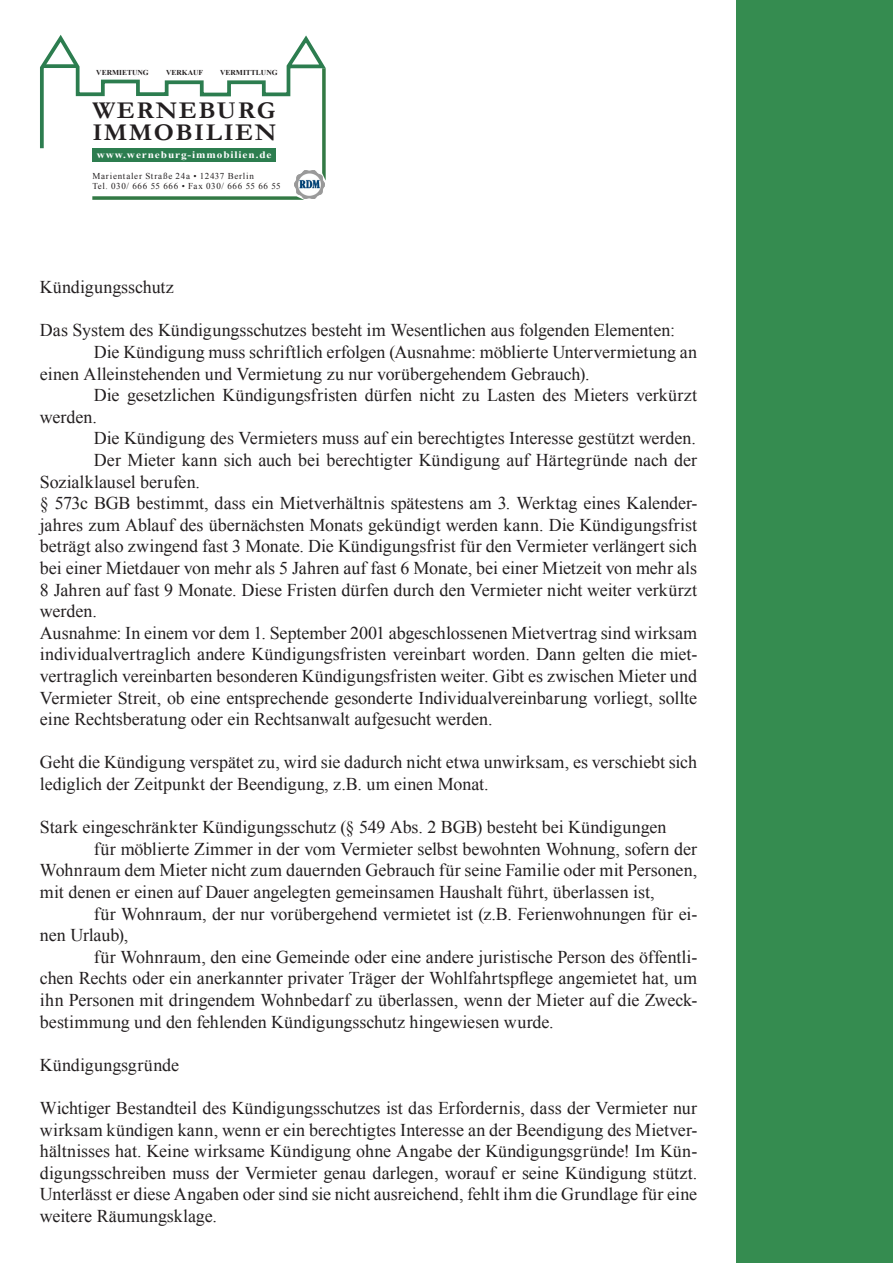
<style>
.page{position:relative;width:893px;height:1263px;background:#fff}
.page>*{position:absolute;margin:0;border:0;box-sizing:border-box;transform-origin:0 0}
.t1{font:700 24.3px/21.8px "Garamond";letter-spacing:.06em;color:#231f20;scale:1.05 1}
.t2{font:18px/21.6px "Times New Roman";color:#231f20}
.t3{font:700 9.9px "Times New Roman";letter-spacing:.08em;color:#fff;scale:1.14 1}
.t4{font:9px/9.8px "Times New Roman";letter-spacing:.08em;color:#231f20}
.t5{font:700 7.5px "Times New Roman";color:#231f20}
</style>
<div class="page">
<div style="left:737px;top:0;width:156px;height:1263px;background:#358c50"></div>
<svg style="left:40px;top:35px;width:286px;height:146px"></svg>
<div style="left:92px;top:148px;width:184px;height:13px;background:#2c7d4f"></div>
<img style="left:294px;top:170px;width:30px;height:28px">
<svg style="left:92px;top:196px;width:212px;height:4px"></svg>
<p class="t5" style="left:96px;top:67px;width:54px">VERMIETUNG</p>
<p class="t5" style="left:166px;top:67px;width:39px">VERKAUF</p>
<p class="t5" style="left:220px;top:67px;width:59px">VERMITTLUNG</p>
<h1 class="t1" style="left:92px;top:100px;width:177px">WERNEBURG<br>IMMOBILIEN</h1>
<p class="t3" style="left:97px;top:148px;width:155px">WWW.WERNEBURG-IMMOBILIEN.DE</p>
<p class="t4" style="left:92px;top:171px;width:190px">Marientaler Straße 24a • 12437 Berlin<br>Tel. 030/ 666 55 666 • Fax 030/ 666 55 66 55</p>
<p class="t2" style="left:40px;top:276px;width:135px">Kündigungsschutz</p>
<p class="t2" style="left:40px;top:319px;width:637px">Das System des Kündigungsschutzes besteht im Wesentlichen aus folgenden Elementen:</p>
<p class="t2" style="left:94px;top:341px;width:605px">Die Kündigung muss schriftlich erfolgen (Ausnahme: möblierte Untervermietung an</p>
<p class="t2" style="left:40px;top:362px;width:551px">einen Alleinstehenden und Vermietung zu nur vorübergehendem Gebrauch).</p>
<p class="t2" style="left:94px;top:384px;width:605px">Die gesetzlichen Kündigungsfristen dürfen nicht zu Lasten des Mieters verkürzt</p>
<p class="t2" style="left:40px;top:406px;width:58px">werden.</p>
<p class="t2" style="left:94px;top:427px;width:603px">Die Kündigung des Vermieters muss auf ein berechtigtes Interesse gestützt werden.</p>
<p class="t2" style="left:94px;top:449px;width:605px">Der Mieter kann sich auch bei berechtigter Kündigung auf Härtegründe nach der</p>
<p class="t2" style="left:40px;top:470px;width:162px">Sozialklausel berufen.</p>
<p class="t2" style="left:40px;top:492px;width:659px">§ 573c BGB bestimmt, dass ein Mietverhältnis spätestens am 3. Werktag eines Kalender-</p>
<p class="t2" style="left:40px;top:514px;width:659px">jahres zum Ablauf des übernächsten Monats gekündigt werden kann. Die Kündigungsfrist</p>
<p class="t2" style="left:40px;top:535px;width:659px">beträgt also zwingend fast 3 Monate. Die Kündigungsfrist für den Vermieter verlängert sich</p>
<p class="t2" style="left:40px;top:557px;width:659px">bei einer Mietdauer von mehr als 5 Jahren auf fast 6 Monate, bei einer Mietzeit von mehr als</p>
<p class="t2" style="left:40px;top:578px;width:659px">8 Jahren auf fast 9 Monate. Diese Fristen dürfen durch den Vermieter nicht weiter verkürzt</p>
<p class="t2" style="left:40px;top:600px;width:58px">werden.</p>
<p class="t2" style="left:40px;top:622px;width:659px">Ausnahme: In einem vor dem 1. September 2001 abgeschlossenen Mietvertrag sind wirksam</p>
<p class="t2" style="left:40px;top:643px;width:659px">individualvertraglich andere Kündigungsfristen vereinbart worden. Dann gelten die miet-</p>
<p class="t2" style="left:40px;top:665px;width:659px">vertraglich vereinbarten besonderen Kündigungsfristen weiter. Gibt es zwischen Mieter und</p>
<p class="t2" style="left:40px;top:686px;width:659px">Vermieter Streit, ob eine entsprechende gesonderte Individualvereinbarung vorliegt, sollte</p>
<p class="t2" style="left:40px;top:708px;width:454px">eine Rechtsberatung oder ein Rechtsanwalt aufgesucht werden.</p>
<p class="t2" style="left:40px;top:751px;width:659px">Geht die Kündigung verspätet zu, wird sie dadurch nicht etwa unwirksam, es verschiebt sich lediglich der Zeitpunkt der Beendigung, z.B. um einen Monat.</p>
<p class="t2" style="left:40px;top:816px;width:628px">Stark eingeschränkter Kündigungsschutz (§ 549 Abs. 2 BGB) besteht bei Kündigungen</p>
<p class="t2" style="left:94px;top:838px;width:605px">für möblierte Zimmer in der vom Vermieter selbst bewohnten Wohnung, sofern der</p>
<p class="t2" style="left:40px;top:859px;width:659px">Wohnraum dem Mieter nicht zum dauernden Gebrauch für seine Familie oder mit Personen,</p>
<p class="t2" style="left:40px;top:881px;width:616px">mit denen er einen auf Dauer angelegten gemeinsamen Haushalt führt, überlassen ist,</p>
<p class="t2" style="left:94px;top:902px;width:605px">für Wohnraum, der nur vorübergehend vermietet ist (z.B. Ferienwohnungen für ei-</p>
<p class="t2" style="left:40px;top:924px;width:90px">nen Urlaub),</p>
<p class="t2" style="left:94px;top:946px;width:605px">für Wohnraum, den eine Gemeinde oder eine andere juristische Person des öffentli-</p>
<p class="t2" style="left:40px;top:967px;width:659px">chen Rechts oder ein anerkannter privater Träger der Wohlfahrtspflege angemietet hat, um</p>
<p class="t2" style="left:40px;top:989px;width:659px">ihn Personen mit dringendem Wohnbedarf zu überlassen, wenn der Mieter auf die Zweck-</p>
<p class="t2" style="left:40px;top:1010px;width:515px">bestimmung und den fehlenden Kündigungsschutz hingewiesen wurde.</p>
<p class="t2" style="left:40px;top:1054px;width:141px">Kündigungsgründe</p>
<p class="t2" style="left:40px;top:1097px;width:659px;text-align:justify">Wichtiger Bestandteil des Kündigungsschutzes ist das Erfordernis, dass der Vermieter nur wirksam kündigen kann, wenn er ein berechtigtes Interesse an der Beendigung des Mietver&shy;hältnisses hat. Keine wirksame Kündigung ohne Angabe der Kündigungsgründe! Im Kün&shy;digungsschreiben muss der Vermieter genau darlegen, worauf er seine Kündigung stützt.<br>Unterlässt er diese Angaben oder sind sie nicht ausreichend, fehlt ihm die Grundlage für eine weitere Räumungsklage.</p>
</div>
